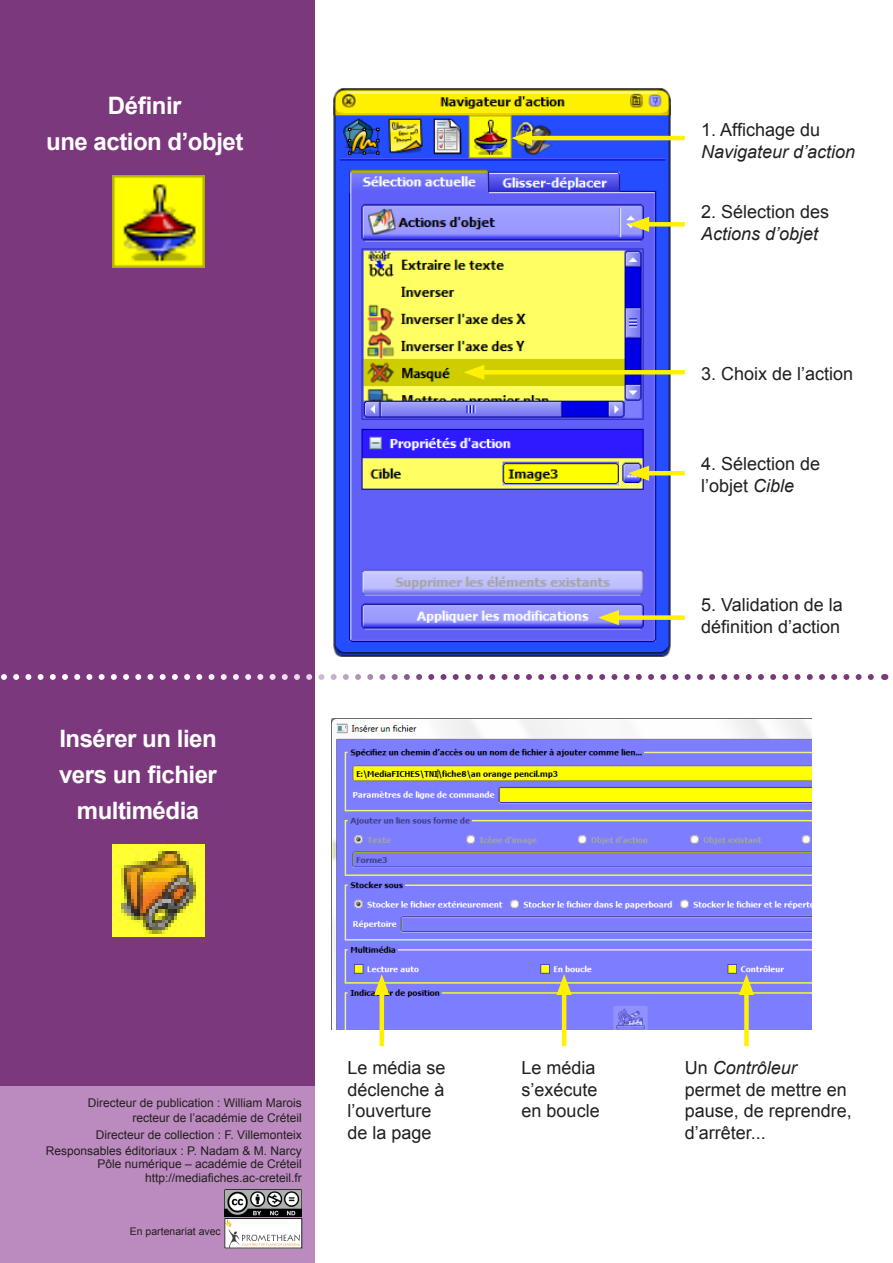
<style>
.page{position:relative;width:893px;height:1263px;background:#fff}
.page>*{position:absolute;margin:0;border:0;box-sizing:border-box;transform-origin:0 0}
.titre_blanc_maj{font:700 24px "Arial";letter-spacing:-.02em;color:#fff}
.t1{font:18px "Arial";color:#231f20}
.t2{font:italic 18px "Arial";color:#231f20}
.OURS{font:12px/14.4px "Arial";color:#231f20;text-align:right}
.OURS-2{font:10.5px "Arial";color:#231f20}
.s1{font-style:italic}
.s2{font-style:normal}
</style>
<div class="page">
<div style="left:0;top:0;width:314px;height:1263px;background:#7c387c"></div>
<svg style="left:1px;top:674px;width:873px;height:6px"></svg>
<img style="left:333px;top:88px;width:338px;height:569px">
<img style="left:332px;top:718px;width:480px;height:311px">
<img style="left:113px;top:175px;width:92px;height:92px">
<img style="left:113px;top:844px;width:92px;height:92px">
<hr style="left:524px;top:136px;width:161px;height:4px;background:#fff101">
<svg style="left:511px;top:130px;width:21px;height:16px"></svg>
<div style="left:641px;top:222px;width:44px;height:5px;background:#fff101"></div>
<svg style="left:628px;top:217px;width:21px;height:15px"></svg>
<hr style="left:476px;top:370px;width:209px;height:4px;background:#fff101">
<svg style="left:463px;top:365px;width:21px;height:15px"></svg>
<div style="left:611px;top:615px;width:74px;height:5px;background:#fff101"></div>
<svg style="left:598px;top:610px;width:21px;height:15px"></svg>
<hr style="left:641px;top:471px;width:44px;height:4px;background:#fff101">
<svg style="left:628px;top:466px;width:21px;height:15px"></svg>
<hr style="left:380px;top:987px;width:4px;height:59px;background:#fff101">
<svg style="left:374px;top:974px;width:15px;height:21px"></svg>
<hr style="left:562px;top:987px;width:4px;height:59px;background:#fff101">
<svg style="left:557px;top:974px;width:15px;height:21px"></svg>
<div style="left:744px;top:987px;width:5px;height:59px;background:#fff101"></div>
<svg style="left:739px;top:974px;width:15px;height:21px"></svg>
<div style="left:0;top:1086px;width:314px;height:177px;background:#bb8abe"></div>
<img style="left:225px;top:1189px;width:77px;height:27px">
<img style="left:227px;top:1220px;width:73px;height:26px">
<div style="left:225px;top:1218px;width:77px;height:30px;border:1px solid #231f20"></div>
<p class="titre_blanc_maj" style="left:108px;top:90px;width:75px">Définir</p>
<p class="titre_blanc_maj" style="left:46px;top:126px;width:199px">une action d’objet</p>
<p class="titre_blanc_maj" style="left:59px;top:723px;width:159px">Insérer un lien</p>
<p class="titre_blanc_maj" style="left:59px;top:759px;width:159px">vers un fichier</p>
<p class="titre_blanc_maj" style="left:77px;top:795px;width:124px">multimédia</p>
<p class="t1" style="left:701px;top:118px;width:121px">1. Affichage du</p>
<p class="t2" style="left:701px;top:140px;width:156px">Navigateur d’action</p>
<p class="t1" style="left:701px;top:200px;width:130px">2. Sélection des</p>
<p class="t2" style="left:701px;top:222px;width:119px">Actions d’objet</p>
<p class="t1" style="left:701px;top:362px;width:154px">3. Choix de l’action</p>
<p class="t1" style="left:701px;top:452px;width:121px">4. Sélection de</p>
<p class="t1" style="left:701px;top:474px;width:95px">l’objet <span class="s1">Cible</span></p>
<p class="t1" style="left:701px;top:593px;width:143px">5. Validation de la</p>
<p class="t1" style="left:701px;top:614px;width:141px">définition d’action</p>
<p class="OURS" style="left:88px;top:1096px;width:216px">Directeur de publication : William Marois recteur de l’académie de Créteil</p>
<p class="OURS" style="left:96px;top:1128px;width:207px">Directeur de collection : F. Villemonteix</p>
<p class="OURS" style="left:46px;top:1144px;width:257px">Responsables éditoriaux : P. Nadam &amp; M. Narcy</p>
<p class="OURS" style="left:98px;top:1157px;width:206px">Pôle numérique – académie de Créteil</p>
<p class="OURS" style="left:145px;top:1171px;width:158px">http://mediafiches.ac-creteil.fr</p>
<p class="OURS-2" style="left:130px;top:1224px;width:93px">En partenariat avec</p>
<p class="t1" style="left:347px;top:1056px;width:100px">Le média se</p>
<p class="t1" style="left:347px;top:1077px;width:99px">déclenche à</p>
<p class="t1" style="left:347px;top:1099px;width:86px">l’ouverture</p>
<p class="t1" style="left:347px;top:1121px;width:86px">de la page</p>
<p class="t1" style="left:522px;top:1056px;width:76px">Le média</p>
<p class="t1" style="left:522px;top:1077px;width:78px">s’exécute</p>
<p class="t1" style="left:522px;top:1099px;width:80px">en boucle</p>
<p class="t2" style="left:685px;top:1056px;width:114px"><span class="s2">Un</span> Contrôleur</p>
<p class="t1" style="left:685px;top:1077px;width:164px">permet de mettre en</p>
<p class="t1" style="left:685px;top:1099px;width:169px">pause, de reprendre,</p>
<p class="t1" style="left:685px;top:1121px;width:83px">d’arrêter...</p>
</div>
